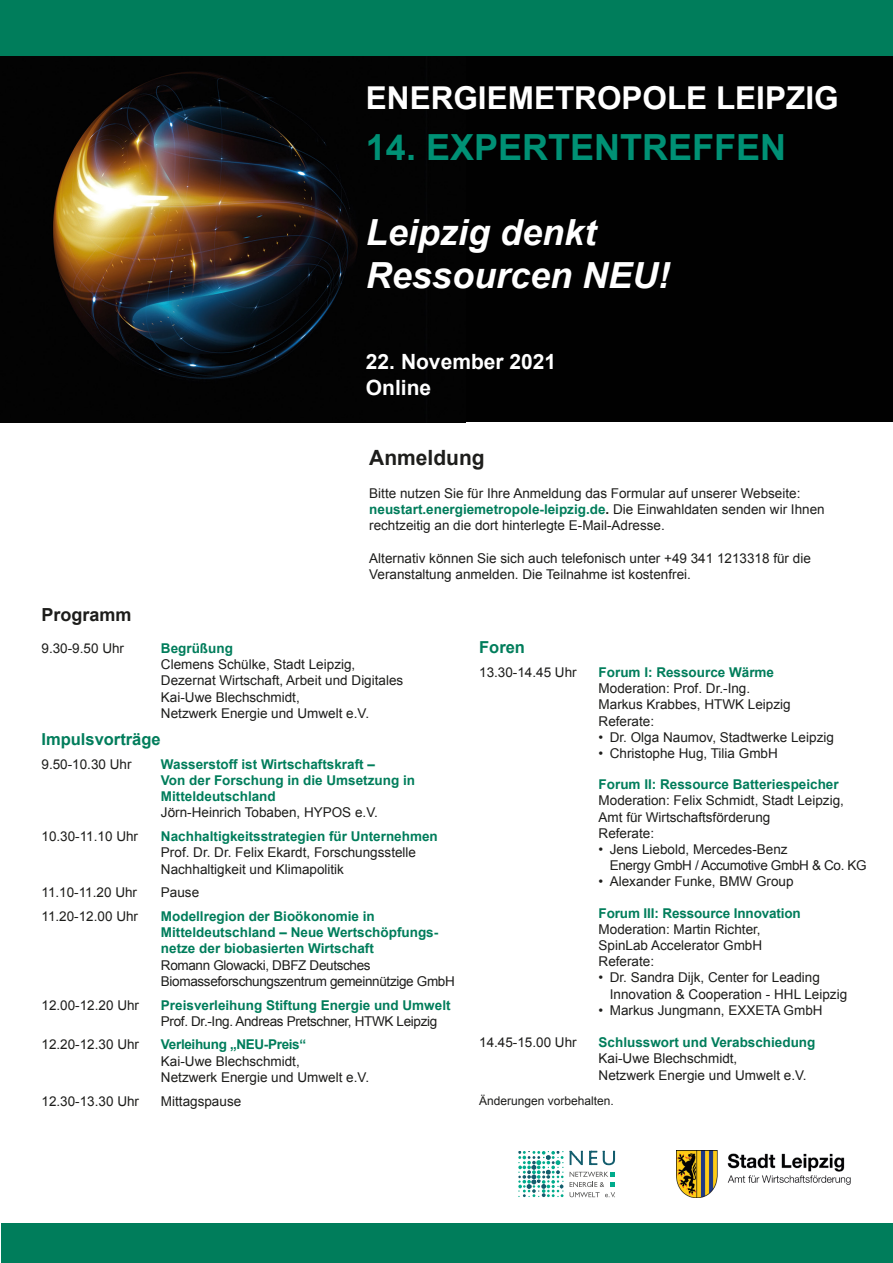
<style>
.page{position:relative;width:893px;height:1263px;background:#fff}
.page>*{position:absolute;margin:0;border:0;box-sizing:border-box;transform-origin:0 0}
.t1{font:italic 700 36px/43.2px "Arial";color:#fff}
.t2{font:700 36px "Arial";color:#009175}
.t3{font:700 31.5px "Arial";color:#fff}
.t4{font:700 21px/25.2px "Arial";color:#fff}
.t5{font:700 21px "Arial";color:#1d1d1b}
.t6{font:700 18px "Arial";color:#1d1d1b}
.t7{font:700 16.5px "Arial";color:#007d5b}
.t8{font:13.5px/16.2px "Arial";color:#1d1d1b}
.t9{font:700 13.5px/16.2px "Arial";color:#007d5b}
.t10{font:13.5px/16.2px "Arial";letter-spacing:-.025em;color:#1d1d1b}
.t11{font:700 13.5px "Arial";letter-spacing:-.025em;color:#007d5b}
.t12{font:12px "Arial";color:#1d1d1b}
.s1{font-weight:700;color:#007d5b}
.s2{font-weight:700}
</style>
<div class="page">
<div style="left:0;top:0;width:892px;height:164px;background:#007d5b"></div>
<div style="left:0;top:56px;width:893px;height:366px;background:#010101"></div>
<img style="left:53px;top:71px;width:305px;height:308px">
<svg style="left:570px;top:1151px;width:13px;height:14px"></svg>
<svg style="left:589px;top:1151px;width:8px;height:14px"></svg>
<svg style="left:603px;top:1151px;width:12px;height:14px"></svg>
<svg style="left:518px;top:1151px;width:45px;height:46px"></svg>
<svg style="left:570px;top:1172px;width:45px;height:25px"></svg>
<div style="left:1px;top:1223px;width:892px;height:39px;background:#007d5b"></div>
<img style="left:677px;top:1150px;width:173px;height:47px">
<h2 class="t3" style="left:366px;top:77px;width:474px">ENERGIEMETROPOLE LEIPZIG</h2>
<h1 class="t2" style="left:366px;top:123px;width:422px">14. EXPERTENTREFFEN</h1>
<h1 class="t1" style="left:366px;top:212px;width:306px">Leipzig denkt<br>Ressourcen NEU!</h1>
<h3 class="t4" style="left:366px;top:350px;width:192px">22. November 2021<br>Online</h3>
<h3 class="t5" style="left:369px;top:444px;width:117px">Anmeldung</h3>
<p class="t8" style="left:369px;top:485px;width:457px">Bitte nutzen Sie für Ihre Anmeldung das Formular auf unserer Webseite: <span class="s1">neustart.energiemetropole-leipzig.de</span><span class="s2">.</span> Die Einwahldaten senden wir Ihnen rechtzeitig an die dort hinterlegte E-Mail-Adresse.</p>
<p class="t8" style="left:369px;top:550px;width:443px">Alternativ können Sie sich auch telefonisch unter +49 341 1213318 für die<br>Veranstaltung anmelden. Die Teilnahme ist kostenfrei.</p>
<h3 class="t6" style="left:42px;top:602px;width:92px">Programm</h3>
<p class="t8" style="left:42px;top:640px;width:84px">9.30-9.50 Uhr</p>
<p class="t9" style="left:161px;top:641px;width:73px">Begrüßung</p>
<p class="t8" style="left:161px;top:656px;width:244px">Clemens Schülke, Stadt Leipzig, Dezernat Wirtschaft, Arbeit und Digitales Kai-Uwe Blechschmidt,<br>Netzwerk Energie und Umwelt e.V.</p>
<p class="t7" style="left:42px;top:728px;width:121px">Impulsvorträge</p>
<p class="t8" style="left:42px;top:756px;width:92px">9.50-10.30 Uhr</p>
<p class="t9" style="left:161px;top:756px;width:256px">Wasserstoff ist Wirtschaftskraft –<br>Von der Forschung in die Umsetzung in<br>Mitteldeutschland</p>
<p class="t8" style="left:161px;top:805px;width:218px">Jörn-Heinrich Tobaben, HYPOS e.V.</p>
<p class="t8" style="left:42px;top:828px;width:98px">10.30-11.10 Uhr</p>
<p class="t9" style="left:161px;top:829px;width:278px">Nachhaltigkeitsstrategien für Unternehmen</p>
<p class="t8" style="left:161px;top:845px;width:257px">Prof. Dr. Dr. Felix Ekardt, Forschungsstelle<br>Nachhaltigkeit und Klimapolitik</p>
<p class="t8" style="left:42px;top:884px;width:97px">11.10-11.20 Uhr</p>
<p class="t8" style="left:161px;top:884px;width:40px">Pause</p>
<p class="t8" style="left:42px;top:908px;width:98px">11.20-12.00 Uhr</p>
<p class="t9" style="left:161px;top:908px;width:279px">Modellregion der Bioökonomie in<br>Mitteldeutschland – Neue Wertschöpfungs&shy;netze der biobasierten Wirtschaft</p>
<p class="t10" style="left:161px;top:957px;width:295px">Romann Glowacki, DBFZ Deutsches<br>Biomasseforschungszentrum gemeinnützige GmbH</p>
<p class="t8" style="left:42px;top:997px;width:99px">12.00-12.20 Uhr</p>
<p class="t9" style="left:161px;top:997px;width:291px">Preisverleihung Stiftung Energie und Umwelt</p>
<p class="t10" style="left:161px;top:1013px;width:278px">Prof. Dr.-Ing. Andreas Pretschner, HTWK Leipzig</p>
<p class="t8" style="left:42px;top:1037px;width:99px">12.20-12.30 Uhr</p>
<p class="t11" style="left:161px;top:1036px;width:147px">Verleihung „NEU-Preis“</p>
<p class="t8" style="left:161px;top:1053px;width:210px">Kai-Uwe Blechschmidt,<br>Netzwerk Energie und Umwelt e.V.</p>
<p class="t8" style="left:42px;top:1093px;width:99px">12.30-13.30 Uhr</p>
<p class="t8" style="left:161px;top:1093px;width:82px">Mittagspause</p>
<p class="t7" style="left:479px;top:637px;width:47px">Foren</p>
<p class="t8" style="left:479px;top:664px;width:99px">13.30-14.45 Uhr</p>
<p class="t9" style="left:599px;top:665px;width:177px">Forum I: Ressource Wärme</p>
<p class="t8" style="left:599px;top:680px;width:194px">Moderation: Prof. Dr.-Ing.<br>Markus Krabbes, HTWK Leipzig<br>Referate:</p>
<p class="t8" style="left:599px;top:729px;width:237px">• Dr. Olga Naumov, Stadtwerke Leipzig</p>
<p class="t8" style="left:599px;top:745px;width:181px">• Christophe Hug, Tilia GmbH</p>
<p class="t9" style="left:599px;top:777px;width:242px">Forum II: Ressource Batteriespeicher</p>
<p class="t8" style="left:599px;top:793px;width:247px">Moderation: Felix Schmidt, Stadt Leipzig,<br>Amt für Wirtschaftsförderung<br>Referate:</p>
<p class="t10" style="left:610px;top:841px;width:258px;text-indent:-11px">• Jens Liebold, Mercedes-Benz<br>Energy GmbH / Accumotive GmbH &amp; Co. KG</p>
<p class="t8" style="left:599px;top:874px;width:197px">• Alexander Funke, BMW Group</p>
<p class="t9" style="left:599px;top:905px;width:204px">Forum III: Ressource Innovation</p>
<p class="t8" style="left:599px;top:921px;width:165px;text-align:justify">Moderation: Martin Richter, SpinLab Accelerator GmbH Referate:</p>
<p class="t8" style="left:610px;top:970px;width:239px;text-indent:-11px">• Dr. Sandra Dijk, Center for Leading<br>Innovation &amp; Cooperation - HHL Leipzig</p>
<p class="t8" style="left:599px;top:1002px;width:226px">• Markus Jungmann, EXXETA GmbH</p>
<p class="t8" style="left:479px;top:1034px;width:99px">14.45-15.00 Uhr</p>
<p class="t9" style="left:599px;top:1035px;width:218px">Schlusswort und Verabschiedung</p>
<p class="t8" style="left:599px;top:1051px;width:210px">Kai-Uwe Blechschmidt,<br>Netzwerk Energie und Umwelt e.V.</p>
<p class="t12" style="left:479px;top:1092px;width:136px">Änderungen vorbehalten.</p>
</div>
